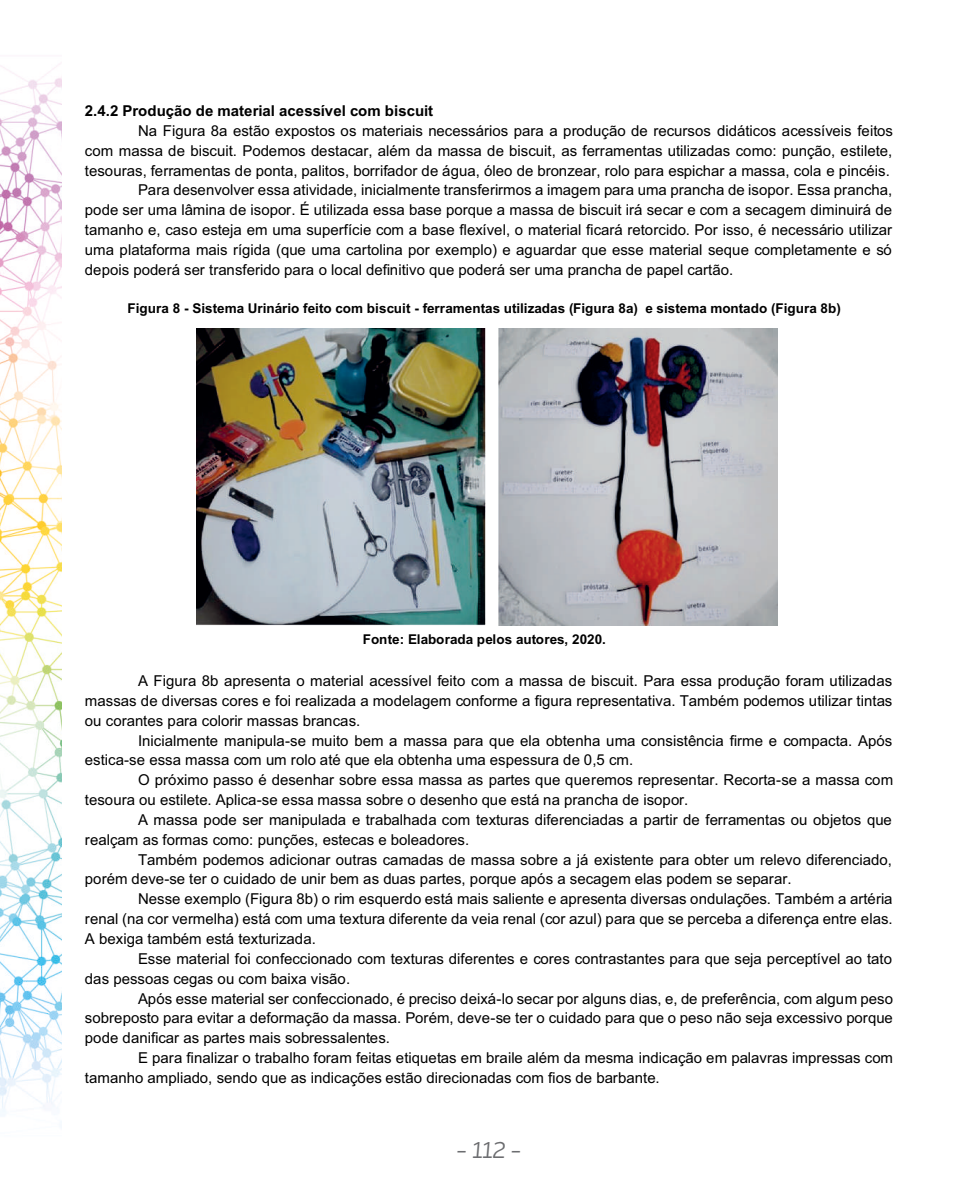
<style>
.page{position:relative;width:978px;height:1191px;background:#fff}
.page>*{position:absolute;margin:0;border:0;box-sizing:border-box;transform-origin:0 0}
.t1{font:italic 22.5px "Asterisk Sans Pro";color:#6c6d70}
.t2{font:15px/19.8px "Arial";color:#000}
.t3{font:700 15px "Arial";color:#000}
.t4{font:700 13.5px "Arial";color:#000}
</style>
<div class="page">
<img style="left:0;top:63px;width:62px;height:1060px">
<img style="left:196px;top:328px;width:581px;height:297px">
<p class="t3" style="left:85px;top:105px;width:350px">2.4.2 Produção de material acessível com biscuit</p>
<p class="t2" style="left:138px;top:122px;width:757px">Na Figura 8a estão expostos os materiais necessários para a produção de recursos didáticos acessíveis feitos</p>
<p class="t2" style="left:85px;top:142px;width:809px">com massa de biscuit. Podemos destacar, além da massa de biscuit, as ferramentas utilizadas como: punção, estilete,</p>
<p class="t2" style="left:85px;top:162px;width:806px">tesouras, ferramentas de ponta, palitos, borrifador de água, óleo de bronzear, rolo para espichar a massa, cola e pincéis.</p>
<p class="t2" style="left:138px;top:182px;width:756px">Para desenvolver essa atividade, inicialmente transferirmos a imagem para uma prancha de isopor. Essa prancha,</p>
<p class="t2" style="left:85px;top:202px;width:809px">pode ser uma lâmina de isopor. É utilizada essa base porque a massa de biscuit irá secar e com a secagem diminuirá de</p>
<p class="t2" style="left:85px;top:221px;width:809px">tamanho e, caso esteja em uma superfície com a base flexível, o material ficará retorcido. Por isso, é necessário utilizar</p>
<p class="t2" style="left:85px;top:241px;width:808px">uma plataforma mais rígida (que uma cartolina por exemplo) e aguardar que esse material seque completamente e só</p>
<p class="t2" style="left:85px;top:261px;width:650px">depois poderá ser transferido para o local definitivo que poderá ser uma prancha de papel cartão.</p>
<p class="t4" style="left:128px;top:303px;width:715px">Figura 8 - Sistema Urinário feito com biscuit - ferramentas utilizadas (Figura 8a) e sistema montado (Figura 8b)</p>
<p class="t4" style="left:363px;top:634px;width:244px">Fonte: Elaborada pelos autores, 2020.</p>
<p class="t2" style="left:85px;top:672px;width:809px;text-align:justify;text-indent:53px">A Figura 8b apresenta o material acessível feito com a massa de biscuit. Para essa produção foram utilizadas massas de diversas cores e foi realizada a modelagem conforme a figura representativa. Também podemos utilizar tintas ou corantes para colorir massas brancas.</p>
<p class="t2" style="left:85px;top:732px;width:809px;text-indent:53px">Inicialmente manipula-se muito bem a massa para que ela obtenha uma consistência firme e compacta. Após estica-se essa massa com um rolo até que ela obtenha uma espessura de 0,5 cm.</p>
<p class="t2" style="left:85px;top:771px;width:810px;text-indent:53px">O próximo passo é desenhar sobre essa massa as partes que queremos representar. Recorta-se a massa com tesoura ou estilete. Aplica-se essa massa sobre o desenho que está na prancha de isopor.</p>
<p class="t2" style="left:85px;top:811px;width:808px;text-indent:53px">A massa pode ser manipulada e trabalhada com texturas diferenciadas a partir de ferramentas ou objetos que realçam as formas como: punções, estecas e boleadores.</p>
<p class="t2" style="left:85px;top:851px;width:809px;text-indent:53px">Também podemos adicionar outras camadas de massa sobre a já existente para obter um relevo diferenciado, porém deve-se ter o cuidado de unir bem as duas partes, porque após a secagem elas podem se separar.</p>
<p class="t2" style="left:85px;top:890px;width:809px;text-align:justify;text-indent:53px">Nesse exemplo (Figura 8b) o rim esquerdo está mais saliente e apresenta diversas ondulações. Também a artéria renal (na cor vermelha) está com uma textura diferente da veia renal (cor azul) para que se perceba a diferença entre elas.<br>A bexiga também está texturizada.</p>
<p class="t2" style="left:85px;top:950px;width:809px;text-indent:53px">Esse material foi confeccionado com texturas diferentes e cores contrastantes para que seja perceptível ao tato das pessoas cegas ou com baixa visão.</p>
<p class="t2" style="left:85px;top:990px;width:810px;text-align:justify;text-indent:53px">Após esse material ser confeccionado, é preciso deixá-lo secar por alguns dias, e, de preferência, com algum peso sobreposto para evitar a deformação da massa. Porém, deve-se ter o cuidado para que o peso não seja excessivo porque pode danificar as partes mais sobressalentes.</p>
<p class="t2" style="left:85px;top:1049px;width:810px;text-indent:53px">E para finalizar o trabalho foram feitas etiquetas em braile além da mesma indicação em palavras impressas com tamanho ampliado, sendo que as indicações estão direcionadas com fios de barbante.</p>
<h1 class="t1" style="left:456px;top:1137px;width:67px">- 112 -</h1>
</div>
